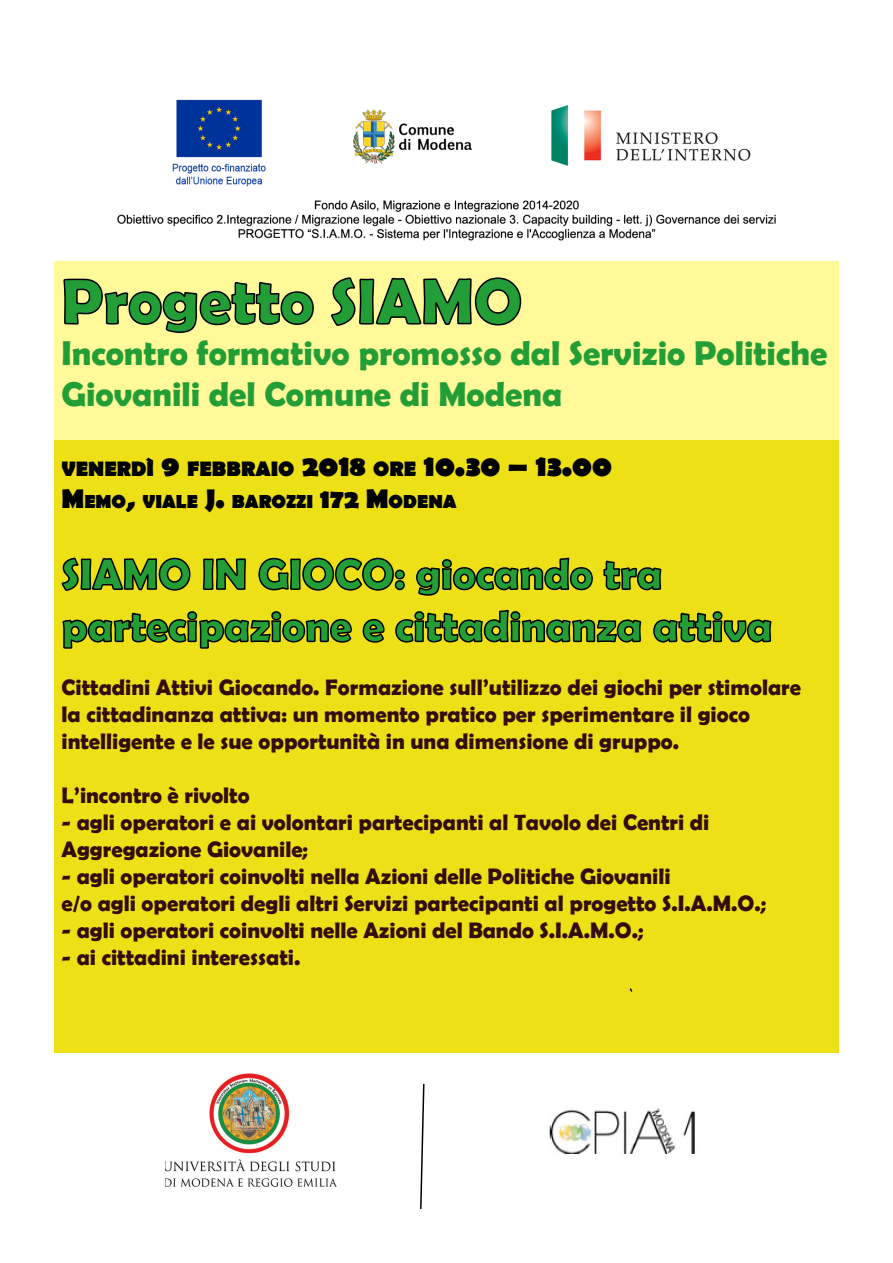
<style>
.page{position:relative;width:893px;height:1263px;background:#fff}
.page>*{position:absolute;margin:0;border:0;box-sizing:border-box;transform-origin:0 0}
.t1{font:700 64.5px "Berlin Sans FB Demi";color:#239e36}
.t2{font:700 43.5px "Berlin Sans FB Demi";color:#239e36}
.t3{font:700 34.5px/41.4px "Berlin Sans FB Demi";color:#239e36}
.t4{font:700 22.5px "Berlin Sans FB Demi";color:#330d0b}
.t5{font:700 21px "Berlin Sans FB";color:#000}
.t6{font:700 18.9px "Berlin Sans FB";color:#000}
.s1{font-size:30px}
.s2{font-size:27px}
</style>
<div class="page">
<div style="left:54px;top:439px;width:785px;height:614px;background:#ede017"></div>
<svg style="left:61px;top:557px;width:130px;height:34px"></svg>
<svg style="left:202px;top:558px;width:44px;height:32px"></svg>
<svg style="left:258px;top:557px;width:147px;height:34px"></svg>
<svg style="left:416px;top:557px;width:177px;height:39px"></svg>
<svg style="left:603px;top:560px;width:59px;height:31px"></svg>
<svg style="left:62px;top:611px;width:290px;height:38px"></svg>
<svg style="left:362px;top:619px;width:23px;height:24px"></svg>
<svg style="left:395px;top:609px;width:247px;height:34px"></svg>
<svg style="left:653px;top:611px;width:119px;height:32px"></svg>
<div style="left:54px;top:261px;width:785px;height:178px;background:#fff999"></div>
<svg style="left:63px;top:278px;width:251px;height:55px"></svg>
<svg style="left:331px;top:277px;width:191px;height:49px"></svg>
<svg style="left:420px;top:1083px;width:5px;height:126px"></svg>
<svg style="left:629px;top:988px;width:4px;height:4px"></svg>
<img style="left:165px;top:1073px;width:171px;height:113px">
<img style="left:549px;top:1108px;width:146px;height:46px">
<img style="left:117px;top:99px;width:659px;height:142px">
<p class="t1" style="left:62px;top:264px;width:462px">Progetto SIAMO</p>
<p class="t3" style="left:62px;top:332px;width:767px">Incontro formativo promosso dal Servizio Politiche<br>Giovanili del Comune di Modena</p>
<p class="t5" style="left:62px;top:457px;width:552px">VENERDÌ <span class="s1">9</span> FEBBRAIO <span class="s1">2018</span> ORE <span class="s1">10.30 – 13.00</span></p>
<p class="t6" style="left:62px;top:491px;width:397px"><span class="s2">M</span>EMO<span class="s2">,</span> VIALE <span class="s2">J.</span> BAROZZI <span class="s2">172 M</span>ODENA</p>
<p class="t2" style="left:62px;top:549px;width:602px">SIAMO IN GIOCO: giocando tra</p>
<p class="t2" style="left:62px;top:601px;width:712px">partecipazione e cittadinanza attiva</p>
<p class="t4" style="left:62px;top:674px;width:741px">Cittadini Attivi Giocando. Formazione sull’utilizzo dei giochi per stimolare</p>
<p class="t4" style="left:62px;top:701px;width:690px">la cittadinanza attiva: un momento pratico per sperimentare il gioco</p>
<p class="t4" style="left:62px;top:728px;width:619px">intelligente e le sue opportunità in una dimensione di gruppo.</p>
<p class="t4" style="left:62px;top:782px;width:190px">L’incontro è rivolto</p>
<p class="t4" style="left:62px;top:809px;width:649px">- agli operatori e ai volontari partecipanti al Tavolo dei Centri di</p>
<p class="t4" style="left:62px;top:836px;width:248px">Aggregazione Giovanile;</p>
<p class="t4" style="left:62px;top:863px;width:611px">- agli operatori coinvolti nella Azioni delle Politiche Giovanili</p>
<p class="t4" style="left:62px;top:890px;width:706px">e/o agli operatori degli altri Servizi partecipanti al progetto S.I.A.M.O.;</p>
<p class="t4" style="left:62px;top:917px;width:584px">- agli operatori coinvolti nelle Azioni del Bando S.I.A.M.O.;</p>
<p class="t4" style="left:62px;top:944px;width:240px">- ai cittadini interessati.</p>
</div>
